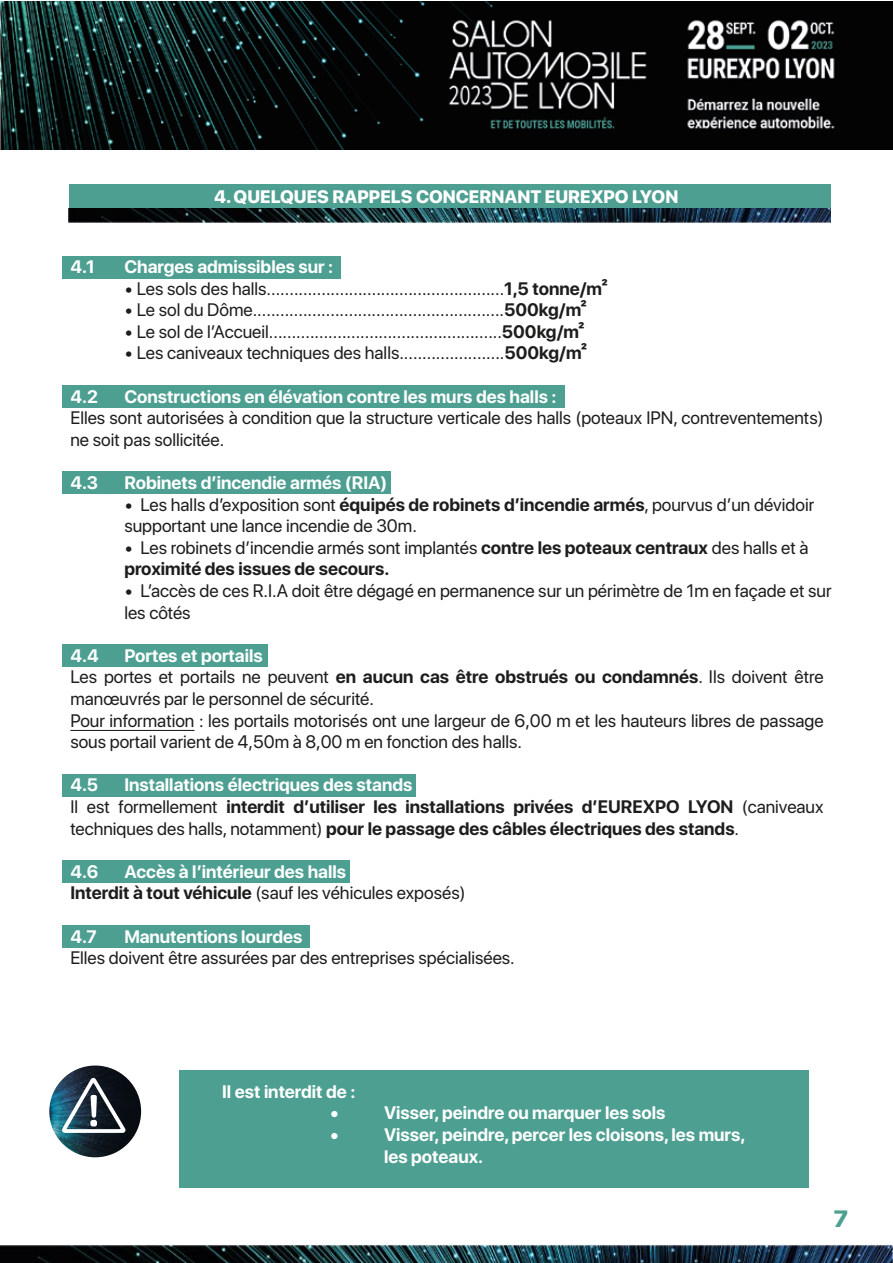
<style>
.page{position:relative;width:893px;height:1263px;background:#fff}
.page>*{position:absolute;margin:0;border:0;box-sizing:border-box;transform-origin:0 0}
.t1{font:700 22.5px "Verdana";color:#4d9f91}
.t2{font:18px/21.6px "SF Pro Display";color:#1d1d1b}
.t3{font:700 18px/21.6px "SF Pro Display";color:#fff}
.t4{font:700 18px/21.6px "SF Pro Display";color:#1d1d1b}
.t5{font:800 18px "SF Pro Display";color:#fff}
.s1{font-weight:700}
.s2{font-weight:400}
.s3{font-weight:700;color:#fff}
.s4{color:#fff}
.s5{color:#1d1d1b}
.s6{font-weight:400;color:#1d1d1b}
</style>
<div class="page">
<div style="left:62px;top:386px;width:503px;height:22px;background:#4d9f91"></div>
<div style="left:62px;top:471px;width:329px;height:22px;background:#4d9f91"></div>
<div style="left:62px;top:644px;width:206px;height:22px;background:#4d9f91"></div>
<div style="left:62px;top:774px;width:354px;height:22px;background:#4d9f91"></div>
<div style="left:62px;top:860px;width:287px;height:22px;background:#4d9f91"></div>
<div style="left:62px;top:926px;width:248px;height:22px;background:#4d9f91"></div>
<div style="left:62px;top:257px;width:279px;height:22px;background:#4d9f91"></div>
<img style="left:0;top:1px;width:893px;height:148px">
<img style="left:0;top:1244px;width:893px;height:19px">
<hr style="left:70px;top:730px;width:124px;height:1px;background:#1d1d1b">
<div style="left:69px;top:185px;width:761px;height:37px;background:#4d9f91"></div>
<img style="left:69px;top:208px;width:761px;height:15px">
<div style="left:179px;top:1070px;width:630px;height:117px;background:#4d9f91"></div>
<img style="left:49px;top:1065px;width:92px;height:92px;border-radius:46px">
<svg style="left:62px;top:1077px;width:63px;height:56px"></svg>
<p class="t5" style="left:214px;top:183px;width:466px">4. QUELQUES RAPPELS CONCERNANT EUREXPO LYON</p>
<p class="t3" style="left:70px;top:256px;width:26px">4.1</p>
<p class="t3" style="left:124px;top:256px;width:210px">Charges admissibles sur :</p>
<p class="t2" style="left:124px;top:276px;width:485px">• Les sols des halls....................................................<span class="s1">1,5 tonne/m2</span></p>
<p class="t2" style="left:124px;top:298px;width:464px">• Le sol du Dôme.......................................................<span class="s1">500kg/m2</span></p>
<p class="t2" style="left:124px;top:319px;width:462px">• Le sol de lʼAccueil...................................................<span class="s1">500kg/m2</span></p>
<p class="t2" style="left:124px;top:341px;width:464px">• Les caniveaux techniques des halls.......................<span class="s1">500kg/m2</span></p>
<p class="t3" style="left:70px;top:386px;width:29px">4.2</p>
<p class="t3" style="left:124px;top:386px;width:434px">Constructions en élévation contre les murs des halls :</p>
<p class="t2" style="left:70px;top:406px;width:755px">Elles sont autorisées à condition que la structure verticale des halls (poteaux IPN, contreventements) ne soit pas sollicitée.</p>
<p class="t3" style="left:70px;top:472px;width:29px">4.3</p>
<p class="t3" style="left:124px;top:472px;width:265px">Robinets d’incendie armés (RIA)</p>
<p class="t2" style="left:124px;top:492px;width:691px">• Les halls dʼexposition sont <span class="s1">équipés de robinets d’incendie armés</span>, pourvus dʼun dévidoir supportant une lance incendie de 30m.</p>
<p class="t4" style="left:124px;top:537px;width:686px"><span class="s2">• Les robinets dʼincendie armés sont implantés</span> contre les poteaux centraux <span class="s2">des halls et à </span>proximité des issues de secours.</p>
<p class="t2" style="left:124px;top:579px;width:709px">• Lʼaccès de ces R.I.A doit être dégagé en permanence sur un périmètre de 1m en façade et sur les côtés</p>
<p class="t3" style="left:70px;top:645px;width:30px">4.4</p>
<p class="t2" style="left:70px;top:643px;width:755px;text-indent:54px"><span class="s3">Portes et portails<br></span>Les portes et portails ne peuvent <span class="s1">en aucun cas être obstrués ou condamnés</span>. Ils doivent être manœuvrés par le personnel de sécurité.<br>Pour information : les portails motorisés ont une largeur de 6,00 m et les hauteurs libres de passage sous portail varient de 4,50m à 8,00 m en fonction des halls.</p>
<p class="t3" style="left:70px;top:774px;width:29px">4.5</p>
<p class="t4" style="left:70px;top:774px;width:755px;text-indent:54px"><span class="s4">Installations électriques des stands<br></span><span class="s2">Il est formellement</span> interdit d’utiliser les installations privées d’EUREXPO LYON <span class="s2">(caniveaux techniques des halls, notamment)</span> pour le passage des câbles électriques des stands<span class="s2">.</span></p>
<p class="t3" style="left:70px;top:861px;width:29px">4.6</p>
<p class="t3" style="left:70px;top:861px;width:397px;text-indent:54px">Accès à l’intérieur des halls<br><span class="s5">Interdit à tout véhicule</span> <span class="s6">(sauf les véhicules exposés)</span></p>
<p class="t3" style="left:70px;top:926px;width:28px">4.7</p>
<p class="t3" style="left:124px;top:926px;width:180px">Manutentions lourdes</p>
<p class="t2" style="left:70px;top:946px;width:446px">Elles doivent être assurées par des entreprises spécialisées.</p>
<p class="t3" style="left:330px;top:1081px;width:27px;text-indent:-108px">Il est interdit de : •</p>
<p class="t3" style="left:384px;top:1102px;width:283px">Visser, peindre ou marquer les sols</p>
<p class="t3" style="left:330px;top:1124px;width:10px">•</p>
<p class="t3" style="left:384px;top:1124px;width:363px">Visser, peindre, percer les cloisons, les murs, les poteaux.</p>
<p class="t1" style="left:833px;top:1203px;width:17px">7</p>
</div>
